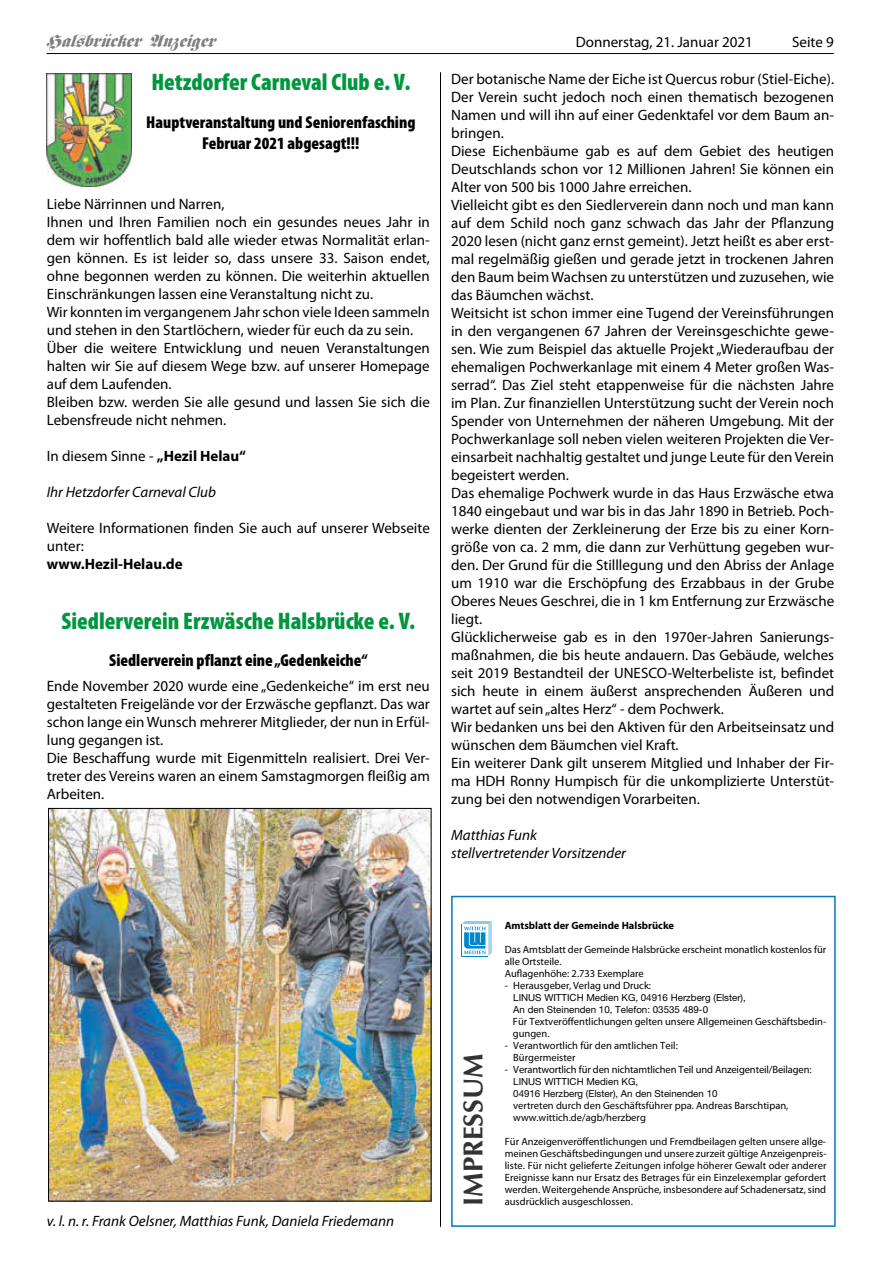
<style>
.page{position:relative;width:881px;height:1263px;background:#fff}
.page>*{position:absolute;margin:0;border:0;box-sizing:border-box;transform-origin:0 0}
.t1{font:700 27.45px "Optima LT";color:#333}
.t2{font:900 condensed 24px "Myriad Pro";color:#00963f}
.t3{font:18px "TT3 A15 OI00";letter-spacing:-.005em;color:#7f7f7f}
.t4{font:900 condensed 17.25px/20.7px "Myriad Pro";color:#000;text-align:center}
.t5{font:15px/18px "Myriad Pro Regular 9";color:#000}
.t6{font:italic 15px/18px "Myriad Pro";color:#000}
.t7{font:700 15px "Myriad Pro";color:#000}
.t8{font:10.5px/12px "Myriad Pro Regular 9";color:#000}
.t9{font:700 10.5px "Myriad Pro";color:#000}
.t10{font:9.75px/12px "Helvetica Neue LT";color:#000}
.s1{font-family:"Myriad Pro";font-weight:700}
</style>
<div class="page">
<hr style="left:440px;top:72px;width:1px;height:1155px;background:#000">
<hr style="left:46px;top:53px;width:787px;height:1px;background:#000">
<img style="left:50px;top:810px;width:379px;height:389px">
<div style="left:48px;top:808px;width:383px;height:393px;border:1px solid #000"></div>
<img style="left:46px;top:73px;width:85px;height:113px">
<div style="left:451px;top:896px;width:384px;height:331px;border:2px solid #007ac3"></div>
<svg style="left:461px;top:925px;width:1px;height:31px"></svg>
<svg style="left:462px;top:921px;width:29px;height:34px"></svg>
<p class="t3" style="left:46px;top:35px;width:170px">Halsbrücker Anzeiger</p>
<p class="t5" style="left:575px;top:33px;width:179px">Donnerstag, 21. Januar 2021</p>
<p class="t5" style="left:791px;top:33px;width:43px">Seite 9</p>
<p class="t5" style="left:451px;top:69px;width:384px">Der botanische Name der Eiche ist Quercus robur (Stiel-Eiche).<br>Der Verein sucht jedoch noch einen thematisch bezogenen Namen und will ihn auf einer Gedenktafel vor dem Baum an&shy;bringen.<br>Diese Eichenbäume gab es auf dem Gebiet des heutigen Deutschlands schon vor 12 Millionen Jahren! Sie können ein Alter von 500 bis 1000 Jahre erreichen.<br>Vielleicht gibt es den Siedlerverein dann noch und man kann auf dem Schild noch ganz schwach das Jahr der Pflanzung 2020 lesen (nicht ganz ernst gemeint). Jetzt heißt es aber erst&shy;mal regelmäßig gießen und gerade jetzt in trockenen Jahren den Baum beim Wachsen zu unterstützen und zuzusehen, wie das Bäumchen wächst.<br>Weitsicht ist schon immer eine Tugend der Vereinsführungen in den vergangenen 67 Jahren der Vereinsgeschichte gewe&shy;sen. Wie zum Beispiel das aktuelle Projekt „Wiederaufbau der ehemaligen Pochwerkanlage mit einem 4 Meter großen Was&shy;serrad“. Das Ziel steht etappenweise für die nächsten Jahre im Plan. Zur finanziellen Unterstützung sucht der Verein noch Spender von Unternehmen der näheren Umgebung. Mit der Pochwerkanlage soll neben vielen weiteren Projekten die Ver&shy;einsarbeit nachhaltig gestaltet und junge Leute für den Verein begeistert werden.<br>Das ehemalige Pochwerk wurde in das Haus Erzwäsche etwa 1840 eingebaut und war bis in das Jahr 1890 in Betrieb. Poch&shy;werke dienten der Zerkleinerung der Erze bis zu einer Korn&shy;größe von ca. 2 mm, die dann zur Verhüttung gegeben wur&shy;den. Der Grund für die Stilllegung und den Abriss der Anlage um 1910 war die Erschöpfung des Erzabbaus in der Grube Oberes Neues Geschrei, die in 1 km Entfernung zur Erzwäsche liegt.<br>Glücklicherweise gab es in den 1970er-Jahren Sanierungs&shy;maßnahmen, die bis heute andauern. Das Gebäude, welches seit 2019 Bestandteil der UNESCO-Welterbeliste ist, befindet sich heute in einem äußerst ansprechenden Äußeren und wartet auf sein „altes Herz“ - dem Pochwerk.<br>Wir bedanken uns bei den Aktiven für den Arbeitseinsatz und wünschen dem Bäumchen viel Kraft.<br>Ein weiterer Dank gilt unserem Mitglied und Inhaber der Fir&shy;ma HDH Ronny Humpisch für die unkomplizierte Unterstüt&shy;zung bei den notwendigen Vorarbeiten.</p>
<p class="t6" style="left:451px;top:825px;width:176px">Matthias Funk stellvertretender Vorsitzender</p>
<h2 class="t2" style="left:151px;top:67px;width:260px">Hetzdorfer Carneval Club e. V.</h2>
<p class="t4" style="left:146px;top:111px;width:270px">Hauptveranstaltung und Seniorenfasching<br>Februar 2021 abgesagt!!!</p>
<p class="t5" style="left:47px;top:195px;width:384px">Liebe Närrinnen und Narren,<br>Ihnen und Ihren Familien noch ein gesundes neues Jahr in dem wir hoffentlich bald alle wieder etwas Normalität erlan&shy;gen können. Es ist leider so, dass unsere 33. Saison endet, ohne begonnen werden zu können. Die weiterhin aktuellen Einschränkungen lassen eine Veranstaltung nicht zu.<br>Wir konnten im vergangenem Jahr schon viele Ideen sammeln und stehen in den Startlöchern, wieder für euch da zu sein.<br>Über die weitere Entwicklung und neuen Veranstaltungen halten wir Sie auf diesem Wege bzw. auf unserer Homepage auf dem Laufenden.<br>Bleiben bzw. werden Sie alle gesund und lassen Sie sich die Lebensfreude nicht nehmen.</p>
<p class="t5" style="left:47px;top:447px;width:201px">In diesem Sinne - <span class="s1">„Hezil Helau“</span></p>
<p class="t6" style="left:47px;top:483px;width:171px">Ihr Hetzdorfer Carneval Club</p>
<p class="t5" style="left:47px;top:519px;width:384px">Weitere Informationen finden Sie auch auf unserer Webseite unter:</p>
<p class="t7" style="left:47px;top:554px;width:137px">www.Hezil-Helau.de</p>
<h2 class="t2" style="left:61px;top:605px;width:355px">Siedlerverein Erzwäsche Halsbrücke e. V.</h2>
<p class="t4" style="left:109px;top:650px;width:260px">Siedlerverein pflanzt eine „Gedenkeiche“</p>
<p class="t5" style="left:47px;top:676px;width:384px">Ende November 2020 wurde eine „Gedenkeiche“ im erst neu gestalteten Freigelände vor der Erzwäsche gepflanzt. Das war schon lange ein Wunsch mehrerer Mitglieder, der nun in Erfül&shy;lung gegangen ist.<br>Die Beschaffung wurde mit Eigenmitteln realisiert. Drei Ver&shy;treter des Vereins waren an einem Samstagmorgen fleißig am Arbeiten.</p>
<p class="t6" style="left:47px;top:1211px;width:348px">v. l. n. r. Frank Oelsner, Matthias Funk, Daniela Friedemann</p>
<h1 class="t1" style="left:457px;top:1206px;width:154px;rotate:-90deg">IMPRESSUM</h1>
<p class="t9" style="left:504px;top:919px;width:171px">Amtsblatt der Gemeinde Halsbrücke</p>
<p class="t8" style="left:504px;top:944px;width:323px">Das Amtsblatt der Gemeinde Halsbrücke erscheint monatlich kostenlos für alle Ortsteile.<br>Auflagenhöhe: 2.733 Exemplare</p>
<p class="t8" style="left:504px;top:980px;width:148px">- Herausgeber, Verlag und Druck:</p>
<p class="t10" style="left:513px;top:992px;width:234px">LINUS WITTICH Medien KG, 04916 Herzberg (Elster),<br>An den Steinenden 10, Telefon: 03535 489-0</p>
<p class="t8" style="left:512px;top:1016px;width:315px">Für Textveröffentlichungen gelten unsere Allgemeinen Geschäftsbedin&shy;gungen.</p>
<p class="t8" style="left:513px;top:1040px;width:166px;text-indent:-9px">- Verantwortlich für den amtlichen Teil:<br>Bürgermeister</p>
<p class="t8" style="left:504px;top:1064px;width:308px">- Verantwortlich für den nichtamtlichen Teil und Anzeigenteil/Beilagen:</p>
<p class="t10" style="left:513px;top:1076px;width:206px">LINUS WITTICH Medien KG,<br>04916 Herzberg (Elster), An den Steinenden 10</p>
<p class="t8" style="left:513px;top:1100px;width:276px">vertreten durch den Geschäftsführer ppa. Andreas Barschtipan, www.wittich.de/agb/herzberg</p>
<p class="t8" style="left:504px;top:1136px;width:323px;text-align:justify">Für Anzeigenveröffentlichungen und Fremdbeilagen gelten unsere allge&shy;meinen Geschäftsbedingungen und unsere zurzeit gültige Anzeigenpreis&shy;liste. Für nicht gelieferte Zeitungen infolge höherer Gewalt oder anderer Ereignisse kann nur Ersatz des Betrages für ein Einzelexemplar gefordert werden. Weitergehende Ansprüche, insbesondere auf Schadenersatz, sind</p>
<p class="t8" style="left:504px;top:1196px;width:130px">ausdrücklich ausgeschlossen.</p>
</div>
